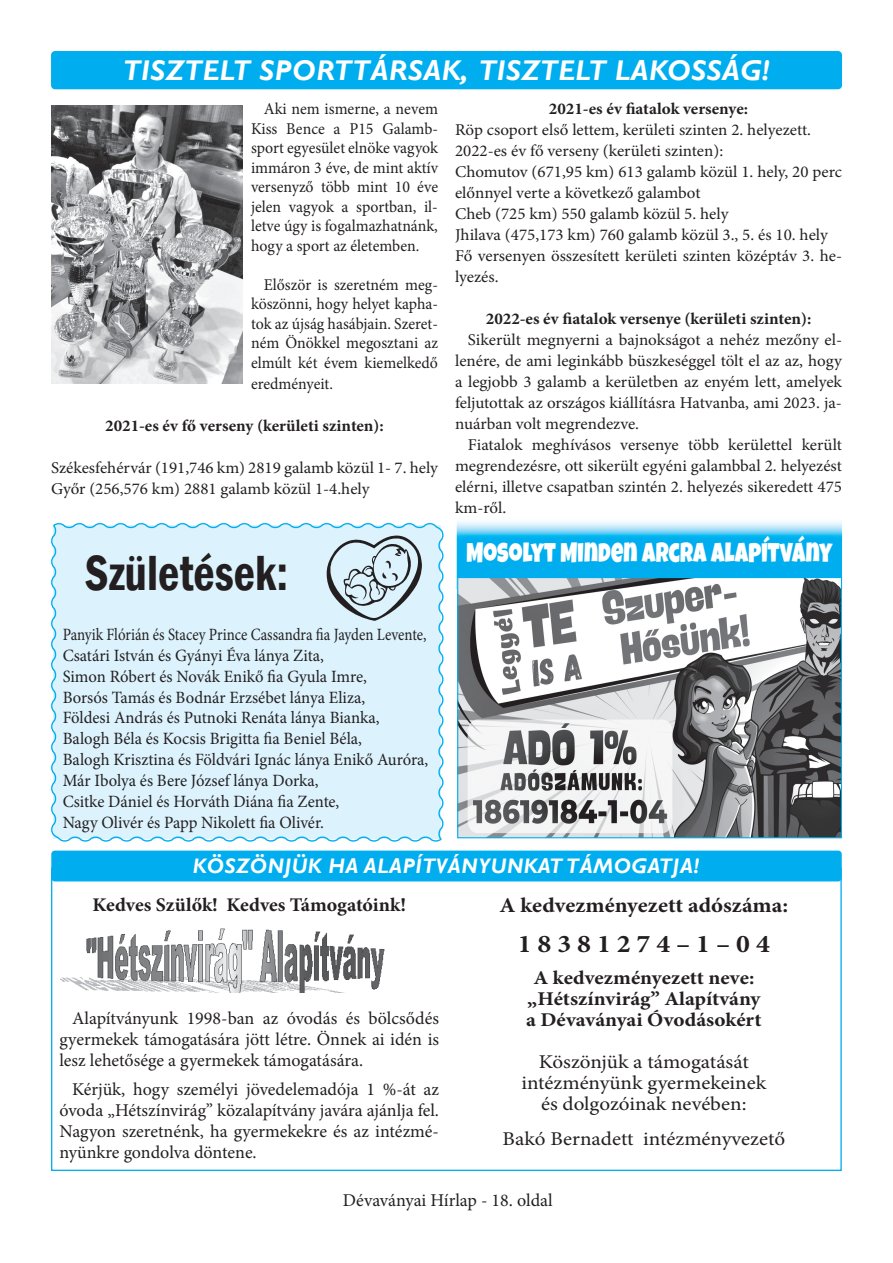
<style>
.page{position:relative;width:893px;height:1263px;background:#fff}
.page>*{position:absolute;margin:0;border:0;box-sizing:border-box;transform-origin:0 0}
.t1{font:600 condensed 50.85px "Franklin Gothic";color:#231f20;scale:.91 1}
.t2{font:italic 700 28.5px "Gill Sans";letter-spacing:.02em;color:#fff}
.t3{font:27.6px "Luckiest Guy";letter-spacing:.01em;color:#fff;scale:.78 1}
.t4{font:700 25.5px "Minion Pro";color:#231f20;scale:1.08 1}
.t5{font:italic 700 21px "Gill Sans";letter-spacing:.03em;color:#fff}
.t6{font:700 21px "Minion Pro";color:#231f20;scale:1.08 1}
.t7{font:19.5px/21px "Minion Pro";color:#231f20;text-align:center;scale:1.08 1}
.t8{font:700 19.5px/21px "Minion Pro";color:#231f20;text-align:center;scale:1.08 1}
.t9{font:700 19.35px "Minion Pro";letter-spacing:-.005em;color:#231f20}
.t10{font:18px/21px "Minion Pro";color:#231f20;text-align:justify}
.t11{font:17.25px/20.9px "Minion Pro";color:#231f20;scale:.86 1}
.t12{font:16.5px/21px "Minion Pro";color:#231f20}
.t13{font:16.5px/19.5px "Minion Pro";color:#231f20;text-align:justify;scale:.96 1}
.t14{font:700 16.5px "Minion Pro";color:#231f20}
</style>
<div class="page">
<img style="left:457px;top:521px;width:385px;height:56px">
<div style="left:467px;top:536px;width:366px;height:27px;background:#00aeef"></div>
<div style="left:51px;top:51px;width:791px;height:38px;background:#00aeef;border-radius:4px"></div>
<img style="left:51px;top:105px;width:191px;height:279px">
<img style="left:61px;top:928px;width:324px;height:65px">
<div style="left:51px;top:851px;width:791px;height:30px;background:#00aeef;border-radius:4px"></div>
<img style="left:459px;top:579px;width:381px;height:257px">
<div style="left:457px;top:577px;width:385px;height:261px;border:1px solid #00aeef"></div>
<div style="left:51px;top:523px;width:393px;height:319px;background:#dcf2fc"></div>
<svg style="left:326px;top:534px;width:96px;height:87px;background:#b6c6ce"></svg>
<h2 class="t2" style="left:123px;top:54px;width:648px">TISZTELT SPORTTÁRSAK, TISZTELT LAKOSSÁG!</h2>
<p class="t13" style="left:251px;top:100px;width:196px;text-indent:13px">Aki nem ismerne, a nevem Kiss Bence a P15 Galamb&shy;sport egyesület elnöke vagyok immáron 3 éve, de mint aktív versenyző több mint 10 éve jelen vagyok a sportban, il&shy;letve úgy is fogalmazhatnánk, hogy a sport az életemben.</p>
<p class="t13" style="left:251px;top:276px;width:196px;text-indent:13px">Először is szeretném meg&shy;köszönni, hogy helyet kapha&shy;tok az újság hasábjain. Szeret&shy;ném Önökkel megosztani az elmúlt két évem kiemelkedő</p>
<p class="t13" style="left:251px;top:375px;width:87px">eredményeit.</p>
<p class="t14" style="left:105px;top:419px;width:280px">2021-es év fő verseny (kerületi szinten):</p>
<p class="t12" style="left:51px;top:458px;width:388px">Székesfehérvár (191,746 km) 2819 galamb közül 1- 7. hely<br>Győr (256,576 km) 2881 galamb közül 1-4.hely</p>
<p class="t14" style="left:549px;top:102px;width:201px">2021-es év fiatalok versenye:</p>
<p class="t12" style="left:455px;top:121px;width:389px">Röp csoport első lettem, kerületi szinten 2. helyezett.<br>2022-es év fő verseny (kerületi szinten):<br>Chomutov (671,95 km) 613 galamb közül 1. hely, 20 perc előnnyel verte a következő galambot<br>Cheb (725 km) 550 galamb közül 5. hely<br>Jhilava (475,173 km) 760 galamb közül 3., 5. és 10. hely Fő versenyen összesített kerületi szinten középtáv 3. he&shy;lyezés.</p>
<p class="t14" style="left:486px;top:312px;width:327px">2022-es év fiatalok versenye (kerületi szinten):</p>
<p class="t12" style="left:455px;top:331px;width:388px;text-align:justify;text-indent:13px">Sikerült megnyerni a bajnokságot a nehéz mezőny el&shy;lenére, de ami leginkább büszkeséggel tölt el az az, hogy a legjobb 3 galamb a kerületben az enyém lett, amelyek feljutottak az országos kiállításra Hatvanba, ami 2023. ja&shy;nuárban volt megrendezve.</p>
<p class="t12" style="left:455px;top:436px;width:389px;text-align:justify;text-indent:13px">Fiatalok meghívásos versenye több kerülettel került megrendezésre, ott sikerült egyéni galambbal 2. helyezést elérni, illetve csapatban szintén 2. helyezés sikeredett 475 km-ről.</p>
<h1 class="t1" style="left:85px;top:544px;width:225px">Születések:</h1>
<p class="t11" style="left:63px;top:625px;width:427px">Panyik Flórián és Stacey Prince Cassandra fia Jayden Levente, Csatári István és Gyányi Éva lánya Zita,<br>Simon Róbert és Novák Enikő fia Gyula Imre,<br>Borsós Tamás és Bodnár Erzsébet lánya Eliza,<br>Földesi András és Putnoki Renáta lánya Bianka, Balogh Béla és Kocsis Brigitta fia Beniel Béla,<br>Balogh Krisztina és Földvári Ignác lánya Enikő Auróra, Már Ibolya és Bere József lánya Dorka,<br>Csitke Dániel és Horváth Diána fia Zente,<br>Nagy Olivér és Papp Nikolett fia Olivér.</p>
<h3 class="t3" style="left:466px;top:543px;width:471px">MOSOLYT MINDEN ARCRA ALAPÍTVÁNY</h3>
<p class="t5" style="left:193px;top:854px;width:508px">KÖSZÖNJÜK HA ALAPÍTVÁNYUNKAT TÁMOGATJA!</p>
<p class="t9" style="left:93px;top:897px;width:315px">Kedves Szülők! Kedves Támogatóink!</p>
<p class="t10" style="left:59px;top:1009px;width:381px;text-indent:13px">Alapítványunk 1998-ban az óvodás és bölcsődés gyermekek támogatására jött létre. Önnek ai idén is lesz lehetősége a gyermekek támogatására.</p>
<p class="t10" style="left:59px;top:1081px;width:381px;text-indent:13px">Kérjük, hogy személyi jövedelemadója 1 %-át az óvoda „Hétszínvirág” közalapítvány javára ajánlja fel.<br>Nagyon szeretnénk, ha gyermekekre és az intézmé&shy;nyünkre gondolva döntene.</p>
<p class="t6" style="left:499px;top:897px;width:269px">A kedvezményezett adószáma:</p>
<h3 class="t4" style="left:518px;top:934px;width:235px">1 8 3 8 1 2 7 4 – 1 – 0 4</h3>
<p class="t8" style="left:526px;top:969px;width:219px">A kedvezményezett neve: „Hétszínvirág” Alapítvány a Dévaványai Óvodásokért</p>
<p class="t7" style="left:521px;top:1053px;width:228px">Köszönjük a támogatását intézményünk gyermekeinek és dolgozóinak nevében:</p>
<p class="t7" style="left:502px;top:1130px;width:263px">Bakó Bernadett intézményvezető</p>
<p class="t10" style="left:343px;top:1191px;width:211px">Dévaványai Hírlap - 18. oldal</p>
</div>
